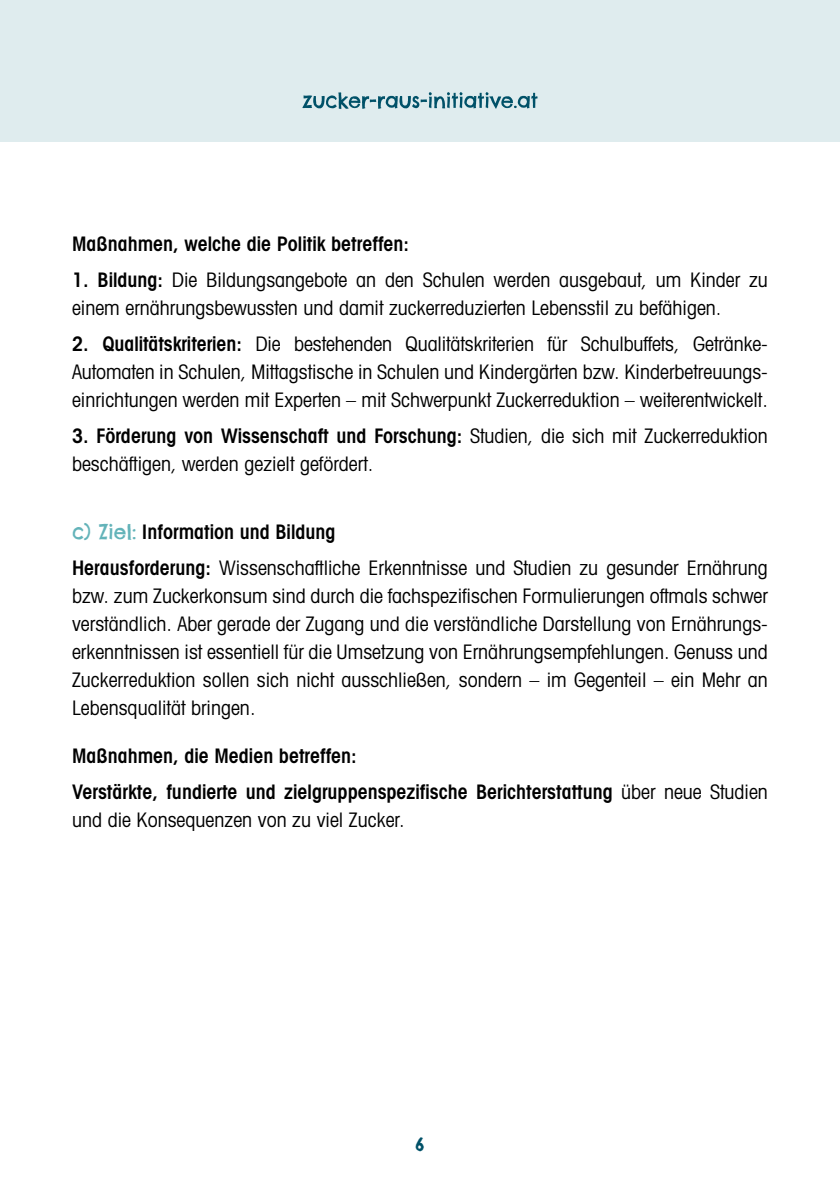
<style>
.page{position:relative;width:840px;height:1191px;background:#fff}
.page>*{position:absolute;margin:0;border:0;box-sizing:border-box;transform-origin:0 0}
.t1{font:condensed 20px/28px "Avant Garde";color:#000}
.t2{font:600 condensed 20px/36px "Avant Garde";color:#000}
.t3{font:18px "Chelsea Market";color:#005168}
.s1{font-weight:600}
.s2{font-family:"Chelsea Market";font-stretch:normal;color:#63b3b9}
.s3{font-weight:400}
</style>
<div class="page">
<div style="left:0;top:0;width:839px;height:142px;background:#dfecee"></div>
<svg style="left:302px;top:92px;width:235px;height:17px"></svg>
<p class="t2" style="left:72px;top:225px;width:338px">Maßnahmen, welche die Politik betreffen:</p>
<p class="t1" style="left:72px;top:265px;width:697px"><span class="s1">1. Bildung:</span> Die Bildungsangebote an den Schulen werden ausgebaut, um Kinder zu einem ernährungsbewussten und damit zuckerreduzierten Lebensstil zu befähigen.</p>
<p class="t1" style="left:72px;top:329px;width:697px;text-align:justify"><span class="s1">2. Qualitätskriterien:</span> Die bestehenden Qualitätskriterien für Schulbuffets, Getränke-Automaten in Schulen, Mittagstische in Schulen und Kindergärten bzw. Kinderbetreuungs&shy;einrichtungen werden mit Experten – mit Schwerpunkt Zuckerreduktion – weiterentwickelt.</p>
<p class="t1" style="left:72px;top:421px;width:697px"><span class="s1">3. Förderung von Wissenschaft und Forschung:</span> Studien, die sich mit Zuckerreduktion beschäftigen, werden gezielt gefördert.</p>
<p class="t1" style="left:72px;top:513px;width:697px;line-height:36px"><span class="s2">c) Ziel:</span> <span class="s1">Information und Bildung<br>Herausforderung:</span> Wissenschaftliche Erkenntnisse und Studien zu gesunder Ernährung</p>
<p class="t1" style="left:72px;top:581px;width:697px;text-align:justify">bzw. zum Zuckerkonsum sind durch die fachspezifischen Formulierungen oftmals schwer verständlich. Aber gerade der Zugang und die verständliche Darstellung von Ernährungs&shy;erkenntnissen ist essentiell für die Umsetzung von Ernährungsempfehlungen. Genuss und Zuckerreduktion sollen sich nicht ausschließen, sondern – im Gegenteil – ein Mehr an Lebensqualität bringen.</p>
<p class="t2" style="left:72px;top:737px;width:697px">Maßnahmen, die Medien betreffen:<br>Verstärkte, fundierte und zielgruppenspezifische Berichterstattung <span class="s3">über neue Studien</span></p>
<p class="t1" style="left:72px;top:805px;width:334px">und die Konsequenzen von zu viel Zucker.</p>
<p class="t3" style="left:415px;top:1133px;width:10px">6</p>
</div>
